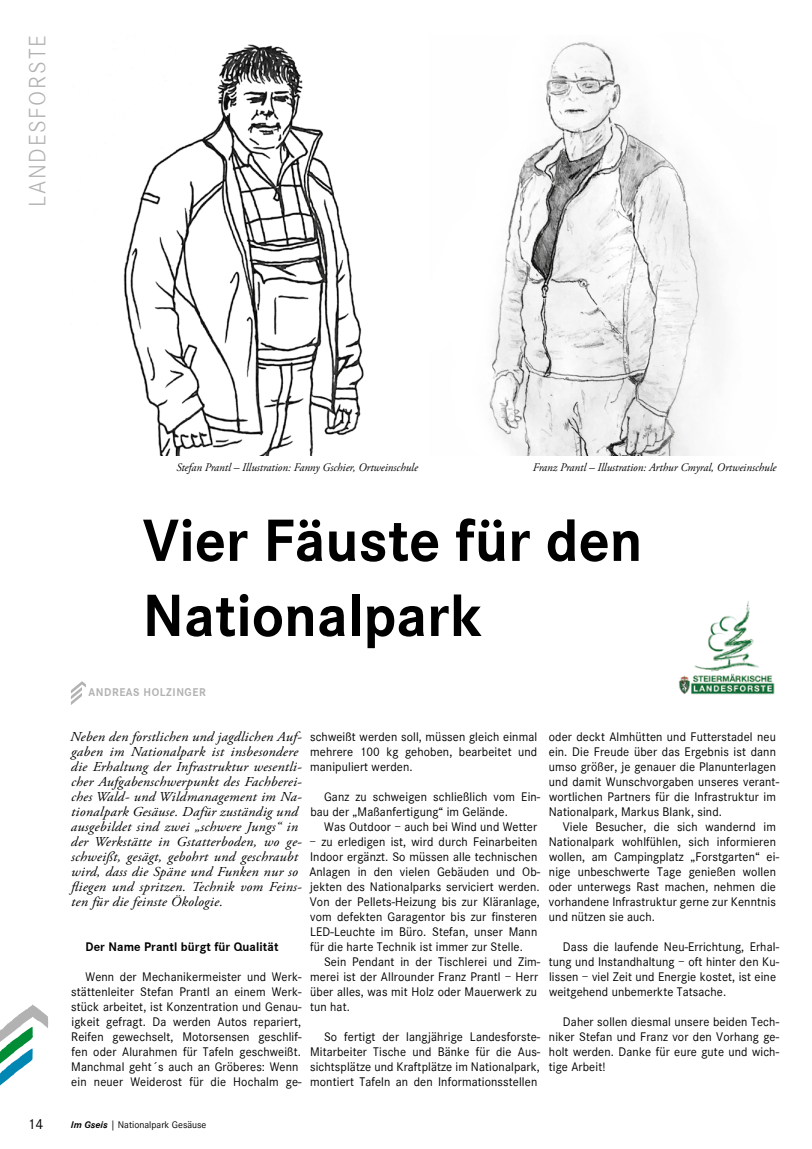
<style>
.page{position:relative;width:812px;height:1149px;background:#fff}
.page>*{position:absolute;margin:0;border:0;box-sizing:border-box;transform-origin:0 0}
.t1{font:61.75px/75px "Corporate S Bold";color:#000}
.t2{font:24.5px "Corporate S Light";letter-spacing:.07em;color:#b3b2b2}
.t3{font:15px "Corporate S Regular";color:#000}
.t4{font:italic 13.62px/15px "Adobe Garamond Pro";letter-spacing:.015em;color:#000;scale:1.06 1}
.t5{font:12.88px/15px "Corporate S Regular";letter-spacing:.01em;color:#000}
.t6{font:12.88px "Corporate S Bold";letter-spacing:.01em;color:#000}
.t7{font:italic 11.62px "Adobe Garamond Pro";color:#000}
.t8{font:11.62px "Corporate S Bold";letter-spacing:.05em;color:#b3b2b2}
.t9{font:10px "Corporate S Regular";color:#000}
.s1{font-family:"Corporate S Bold";font-style:italic}
</style>
<div class="page">
<svg style="left:0;top:1004px;width:48px;height:82px"></svg>
<svg style="left:71px;top:681px;width:15px;height:23px"></svg>
<img style="left:123px;top:44px;width:241px;height:411px">
<img style="left:489px;top:42px;width:231px;height:413px">
<img style="left:678px;top:600px;width:97px;height:95px">
<h2 class="t2" style="left:24px;top:207px;width:173px;rotate:-90deg">LANDESFORSTE</h2>
<p class="t7" style="left:176px;top:460px;width:243px">Stefan Prantl – Illustration: Fanny Gschier, Ortweinschule</p>
<p class="t7" style="left:533px;top:460px;width:245px">Franz Prantl – Illustration: Arthur Cmyral, Ortweinschule</p>
<h1 class="t1" style="left:143px;top:504px;width:501px">Vier Fäuste für den<br>Nationalpark</h1>
<p class="t8" style="left:89px;top:685px;width:118px">ANDREAS HOLZINGER</p>
<p class="t4" style="left:70px;top:729px;width:220px">Neben den forstlichen und jagdlichen Auf&shy;gaben im Nationalpark ist insbesondere die Erhaltung der Infrastruktur wesentli&shy;cher Aufgabenschwerpunkt des Fachberei&shy;ches Wald- und Wildmanagement im Na&shy;tionalpark Gesäuse. Dafür zuständig und ausgebildet sind zwei „schwere Jungs“ in der Werkstätte in Gstatterboden, wo ge&shy;schweißt, gesägt, gebohrt und geschraubt wird, dass die Späne und Funken nur so fliegen und spritzen. Technik vom Feins&shy;ten für die feinste Ökologie.</p>
<p class="t5" style="left:310px;top:729px;width:228px;text-align:justify">schweißt werden soll, müssen gleich einmal mehrere 100 kg gehoben, bearbeitet und manipuliert werden.</p>
<p class="t5" style="left:310px;top:789px;width:231px;text-indent:14px">Ganz zu schweigen schließlich vom Ein&shy;bau der „Maßanfertigung“ im Gelände.</p>
<p class="t5" style="left:324px;top:819px;width:214px">Was Outdoor – auch bei Wind und Wetter</p>
<p class="t5" style="left:309px;top:834px;width:232px">– zu erledigen ist, wird durch Feinarbeiten Indoor ergänzt. So müssen alle technischen Anlagen in den vielen Gebäuden und Ob&shy;jekten des Nationalparks serviciert werden.<br>Von der Pellets-Heizung bis zur Kläranlage, vom defekten Garagentor bis zur finsteren LED-Leuchte im Büro. Stefan, unser Mann für die harte Technik ist immer zur Stelle.</p>
<p class="t5" style="left:310px;top:954px;width:232px;text-indent:14px">Sein Pendant in der Tischlerei und Zim&shy;merei ist der Allrounder Franz Prantl – Herr über alles, was mit Holz oder Mauerwerk zu tun hat.</p>
<p class="t5" style="left:310px;top:1029px;width:232px;text-align:justify;text-indent:14px">So fertigt der langjährige Landesforste-Mitarbeiter Tische und Bänke für die Aus&shy;sichtsplätze und Kraftplätze im Nationalpark, montiert Tafeln an den Informationsstellen</p>
<p class="t6" style="left:85px;top:939px;width:194px">Der Name Prantl bürgt für Qualität</p>
<p class="t5" style="left:71px;top:969px;width:232px;text-indent:14px">Wenn der Mechanikermeister und Werk&shy;stättenleiter Stefan Prantl an einem Werk&shy;stück arbeitet, ist Konzentration und Genau&shy;igkeit gefragt. Da werden Autos repariert, Reifen gewechselt, Motorsensen geschlif&shy;fen oder Alurahmen für Tafeln geschweißt.<br>Manchmal geht´s auch an Gröberes: Wenn ein neuer Weiderost für die Hochalm ge-</p>
<p class="t5" style="left:548px;top:729px;width:232px">oder deckt Almhütten und Futterstadel neu ein. Die Freude über das Ergebnis ist dann umso größer, je genauer die Planunterlagen und damit Wunschvorgaben unseres verant&shy;wortlichen Partners für die Infrastruktur im Nationalpark, Markus Blank, sind.</p>
<p class="t5" style="left:548px;top:819px;width:232px;text-indent:14px">Viele Besucher, die sich wandernd im Nationalpark wohlfühlen, sich informieren wollen, am Campingplatz „Forstgarten“ ei&shy;nige unbeschwerte Tage genießen wollen oder unterwegs Rast machen, nehmen die vorhandene Infrastruktur gerne zur Kenntnis und nützen sie auch.</p>
<p class="t5" style="left:548px;top:939px;width:232px;text-indent:14px">Dass die laufende Neu-Errichtung, Erhal&shy;tung und Instandhaltung – oft hinter den Ku&shy;lissen – viel Zeit und Energie kostet, ist eine weitgehend unbemerkte Tatsache.</p>
<p class="t5" style="left:548px;top:1014px;width:232px;text-align:justify;text-indent:14px">Daher sollen diesmal unsere beiden Tech&shy;niker Stefan und Franz vor den Vorhang ge&shy;holt werden. Danke für eure gute und wich&shy;tige Arbeit!</p>
<p class="t3" style="left:27px;top:1115px;width:17px">14</p>
<p class="t9" style="left:71px;top:1118px;width:137px"><span class="s1">Im Gseis</span> | Nationalpark Gesäuse</p>
</div>
